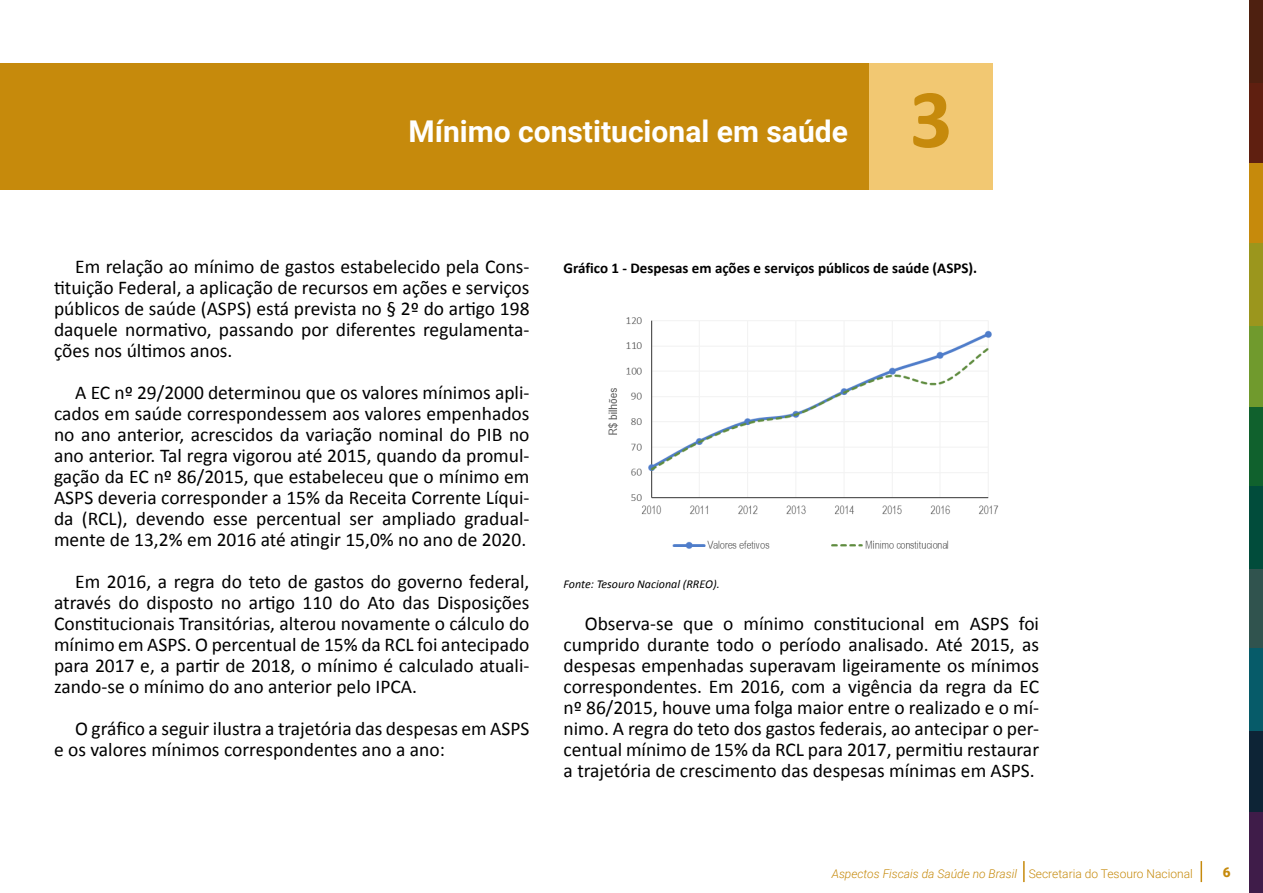
<style>
.page{position:relative;width:1263px;height:893px;background:#fff}
.page>*{position:absolute;margin:0;border:0;box-sizing:border-box;transform-origin:0 0}
.t1{font:700 84px "Calibri";color:#c68a0c}
.t2{font:700 30px "Roboto";color:#fff}
.t3{font:19.5px/21px "Calibri";color:#000;text-align:justify}
.t4{font:700 15px "Calibri";color:#000}
.t5{font:900 13.5px "Roboto";color:#c68a0c}
.t6{font:italic 300 12px "Roboto";color:#c68a0c}
.t7{font:italic 12px "Calibri";color:#000}
.s1{font-style:normal}
</style>
<div class="page">
<div style="left:1249px;top:811px;width:14px;height:82px;background:#3f1c49"></div>
<div style="left:1249px;top:406px;width:14px;height:82px;background:#10612d"></div>
<div style="left:1249px;top:567px;width:14px;height:83px;background:#30534e"></div>
<div style="left:1249px;top:162px;width:14px;height:83px;background:#c68a0c"></div>
<div style="left:1249px;top:729px;width:14px;height:82px;background:#0d2436"></div>
<div style="left:1249px;top:324px;width:14px;height:82px;background:#709a2d"></div>
<div style="left:1249px;top:486px;width:14px;height:82px;background:#014c3b"></div>
<div style="left:1249px;top:81px;width:14px;height:82px;background:#5f1f10"></div>
<div style="left:1249px;top:648px;width:14px;height:83px;background:#065b69"></div>
<div style="left:1249px;top:243px;width:14px;height:83px;background:#9b961d"></div>
<div style="left:1249px;top:0;width:14px;height:82px;background:#4e2010"></div>
<hr style="left:1200px;top:861px;width:2px;height:21px;background:#c68a0c">
<hr style="left:1023px;top:861px;width:2px;height:21px;background:#c68a0c">
<img style="left:608px;top:317px;width:391px;height:232px">
<div style="left:0;top:63px;width:869px;height:126px;background:#c68a0c"></div>
<div style="left:869px;top:63px;width:124px;height:126px;background:#f2c872"></div>
<h2 class="t2" style="left:408px;top:110px;width:441px">Mínimo constitucional em saúde</h2>
<h1 class="t1" style="left:910px;top:67px;width:44px">3</h1>
<p class="t3" style="left:54px;top:255px;width:477px;text-indent:21px">Em relação ao mínimo de gastos estabelecido pela Cons&shy;tituição Federal, a aplicação de recursos em ações e serviços públicos de saúde (ASPS) está prevista no § 2º do artigo 198 daquele normativo, passando por diferentes regulamenta&shy;ções nos últimos anos.</p>
<p class="t3" style="left:54px;top:381px;width:477px;text-indent:21px">A EC nº 29/2000 determinou que os valores mínimos apli&shy;cados em saúde correspondessem aos valores empenhados no ano anterior, acrescidos da variação nominal do PIB no ano anterior. Tal regra vigorou até 2015, quando da promul&shy;gação da EC nº 86/2015, que estabeleceu que o mínimo em ASPS deveria corresponder a 15% da Receita Corrente Líqui&shy;da (RCL), devendo esse percentual ser ampliado gradual&shy;mente de 13,2% em 2016 até atingir 15,0% no ano de 2020.</p>
<p class="t3" style="left:54px;top:570px;width:477px;text-indent:21px">Em 2016, a regra do teto de gastos do governo federal, através do disposto no artigo 110 do Ato das Disposições Constitucionais Transitórias, alterou novamente o cálculo do mínimo em ASPS. O percentual de 15% da RCL foi antecipado para 2017 e, a partir de 2018, o mínimo é calculado atuali&shy;zando-se o mínimo do ano anterior pelo IPCA.</p>
<p class="t3" style="left:54px;top:717px;width:477px;text-indent:21px">O gráfico a seguir ilustra a trajetória das despesas em ASPS e os valores mínimos correspondentes ano a ano:</p>
<p class="t4" style="left:564px;top:259px;width:415px">Gráfico 1 - Despesas em ações e serviços públicos de saúde (ASPS).</p>
<p class="t7" style="left:564px;top:577px;width:158px">Fonte: Tesouro Nacional (RREO).</p>
<p class="t3" style="left:564px;top:612px;width:477px;text-indent:21px">Observa-se que o mínimo constitucional em ASPS foi cumprido durante todo o período analisado. Até 2015, as despesas empenhadas superavam ligeiramente os mínimos correspondentes. Em 2016, com a vigência da regra da EC nº 86/2015, houve uma folga maior entre o realizado e o mí&shy;nimo. A regra do teto dos gastos federais, ao antecipar o per&shy;centual mínimo de 15% da RCL para 2017, permitiu restaurar a trajetória de crescimento das despesas mínimas em ASPS.</p>
<p class="t6" style="left:832px;top:865px;width:363px">Aspectos Fiscais da Saúde no Brasil <span class="s1">Secretaria do Tesouro Nacional</span></p>
<p class="t5" style="left:1223px;top:862px;width:9px">6</p>
</div>
